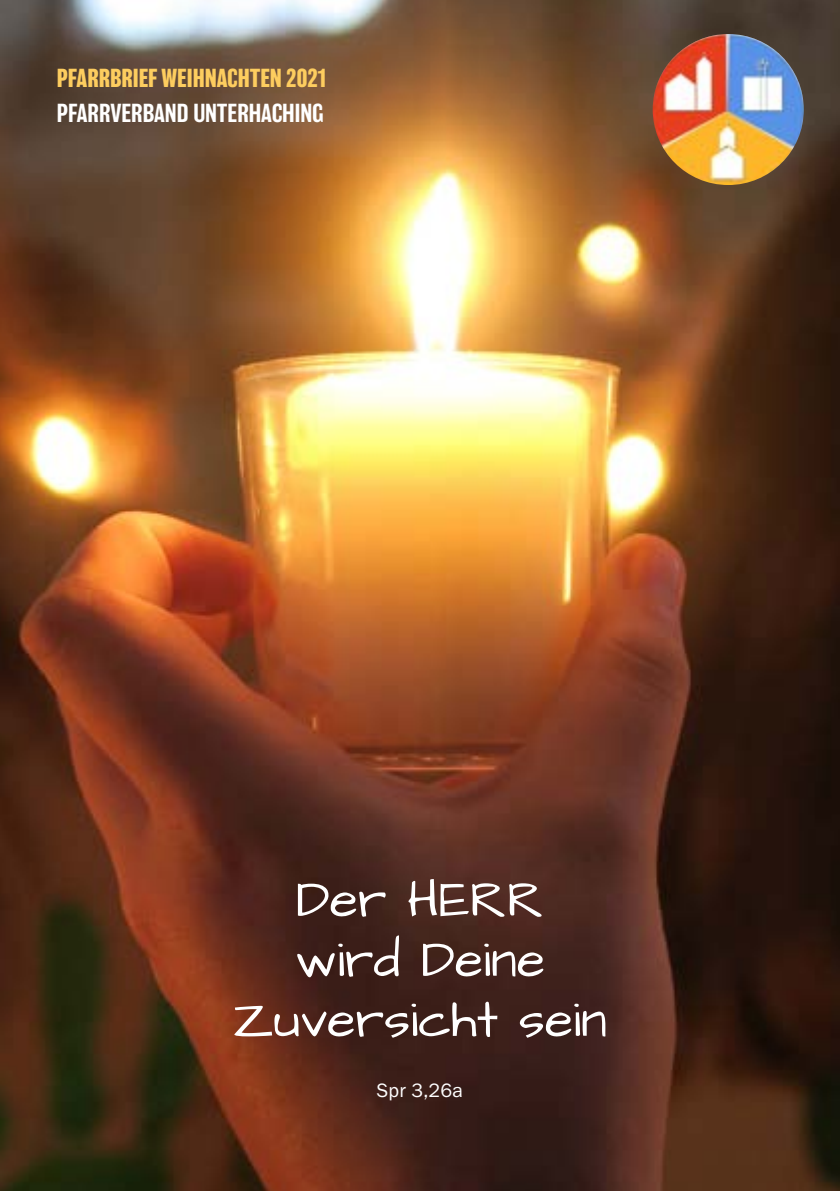
<style>
.page{position:relative;width:840px;height:1191px;background:#fff}
.page>*{position:absolute;margin:0;border:0;box-sizing:border-box;transform-origin:0 0}
.t1{font:52px/60px "Architects Daughter";color:#fff;text-align:center}
.t2{font:700 24px "Balboa";color:#fdcd5f}
.t3{font:500 24px "Balboa";color:#fff}
.t4{font:20px "Franklin Gothic URW Boo";letter-spacing:.01em;color:#fff}
</style>
<div class="page">
<img style="left:0;top:0;width:839px;height:1191px">
<img style="left:652px;top:34px;width:151px;height:151px;border-radius:75px">
<p class="t2" style="left:57px;top:65px;width:272px">PFARRBRIEF WEIHNACHTEN 2021</p>
<p class="t3" style="left:57px;top:100px;width:269px">PFARRVERBAND UNTERHACHING</p>
<p class="t1" style="left:233px;top:871px;width:375px">Der HERR<br>wird Deine<br>Zuversicht sein</p>
<p class="t4" style="left:377px;top:1077px;width:88px">Spr 3,26a</p>
</div>
